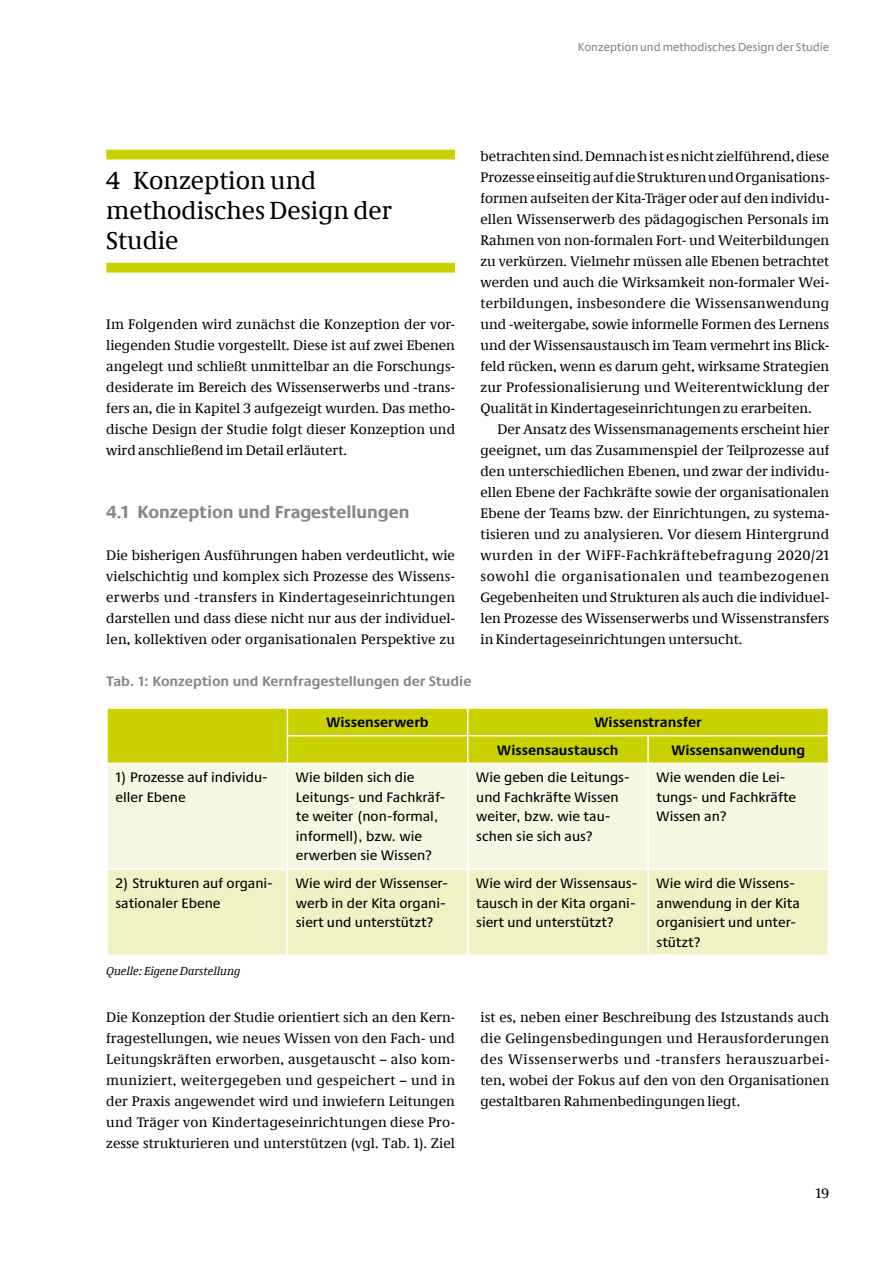
<style>
.page{position:relative;width:893px;height:1263px;background:#fff}
.page>*{position:absolute;margin:0;border:0;box-sizing:border-box;transform-origin:0 0}
.t1{font:25.5px/30px "Neue Demos";color:#000}
.t2{font:700 18px "Neue Praxis";color:#87888a}
.t3{font:14.25px/21px "Neue Demos";color:#000;text-align:justify}
.t4{font:500 14.25px/19.5px "Praxis Next";color:#000}
.t5{font:700 14.25px/27.6px "Praxis Next";color:#000}
.t6{font:700 14.25px "Praxis Next";color:#87888a}
.t7{font:12px "Neue Praxis";color:#87888a}
.t8{font:italic 12px "Neue Demos";color:#000}
</style>
<div class="page">
<div style="left:106px;top:150px;width:349px;height:9px;background:#c9d200"></div>
<div style="left:106px;top:263px;width:349px;height:10px;background:#c9d200"></div>
<div style="left:108px;top:764px;width:720px;height:104px;background:#f7f8e3"></div>
<div style="left:108px;top:870px;width:720px;height:84px;background:#f0f2c6"></div>
<hr style="left:287px;top:764px;width:1px;height:104px;background:#fff">
<hr style="left:467px;top:764px;width:1px;height:104px;background:#fff">
<hr style="left:647px;top:764px;width:2px;height:104px;background:#fff">
<hr style="left:287px;top:870px;width:1px;height:84px;background:#fff">
<hr style="left:467px;top:870px;width:1px;height:84px;background:#fff">
<hr style="left:647px;top:870px;width:2px;height:84px;background:#fff">
<svg style="left:107px;top:708px;width:722px;height:55px;background:#cbd40c"></svg>
<hr style="left:106px;top:762px;width:181px;height:2px;background:#fff">
<p class="t7" style="left:578px;top:40px;width:253px">Konzeption und methodisches Design der Studie</p>
<h1 class="t1" style="left:106px;top:165px;width:287px">4 Konzeption und methodisches Design der<br>Studie</h1>
<p class="t3" style="left:106px;top:314px;width:350px">Im Folgenden wird zunächst die Konzeption der vor&shy;liegenden Studie vorgestellt. Diese ist auf zwei Ebenen angelegt und schließt unmittelbar an die Forschungs&shy;desiderate im Bereich des Wissenserwerbs und -trans&shy;fers an, die in Kapitel 3 aufgezeigt wurden. Das metho&shy;dische Design der Studie folgt dieser Konzeption und wird anschließend im Detail erläutert.</p>
<p class="t2" style="left:106px;top:501px;width:305px">4.1 Konzeption und Fragestellungen</p>
<p class="t3" style="left:106px;top:545px;width:350px">Die bisherigen Ausführungen haben verdeutlicht, wie vielschichtig und komplex sich Prozesse des Wissens&shy;erwerbs und -transfers in Kindertageseinrichtungen darstellen und dass diese nicht nur aus der individuel&shy;len, kollektiven oder organisationalen Perspektive zu</p>
<p class="t3" style="left:480px;top:146px;width:350px">betrachten sind. Demnach ist es nicht zielführend, diese Prozesse einseitig auf die Strukturen und Organisations&shy;formen aufseiten der Kita-Träger oder auf den individu&shy;ellen Wissenserwerb des pädagogischen Personals im Rahmen von non-formalen Fort- und Weiterbildungen zu verkürzen. Vielmehr müssen alle Ebenen betrachtet werden und auch die Wirksamkeit non-formaler Wei&shy;terbildungen, insbesondere die Wissensanwendung und -weitergabe, sowie informelle Formen des Lernens und der Wissensaustausch im Team vermehrt ins Blick&shy;feld rücken, wenn es darum geht, wirksame Strategien zur Professionalisierung und Weiterentwicklung der Qualität in Kindertageseinrichtungen zu erarbeiten.</p>
<p class="t3" style="left:480px;top:419px;width:350px;text-indent:17px">Der Ansatz des Wissensmanagements erscheint hier geeignet, um das Zusammenspiel der Teilprozesse auf den unterschiedlichen Ebenen, und zwar der individu&shy;ellen Ebene der Fachkräfte sowie der organisationalen Ebene der Teams bzw. der Einrichtungen, zu systema&shy;tisieren und zu analysieren. Vor diesem Hintergrund wurden in der WiFF-Fachkräftebefragung 2020/21 sowohl die organisationalen und teambezogenen Gegebenheiten und Strukturen als auch die individuel&shy;len Prozesse des Wissenserwerbs und Wissenstransfers in Kindertageseinrichtungen untersucht.</p>
<p class="t6" style="left:106px;top:670px;width:367px">Tab. 1: Konzeption und Kernfragestellungen der Studie</p>
<p class="t5" style="left:326px;top:708px;width:104px">Wissenserwerb</p>
<p class="t5" style="left:497px;top:708px;width:206px;text-indent:97px">Wissenstransfer<br>Wissensaustausch</p>
<p class="t5" style="left:671px;top:735px;width:135px">Wissensanwendung</p>
<p class="t4" style="left:116px;top:767px;width:154px">1) Prozesse auf individu&shy;eller Ebene</p>
<p class="t4" style="left:296px;top:767px;width:151px">Wie bilden sich die<br>Leitungs- und Fachkräf&shy;te weiter (non-formal, informell), bzw. wie erwerben sie Wissen?</p>
<p class="t4" style="left:476px;top:767px;width:155px">Wie geben die Leitungs&shy;und Fachkräfte Wissen weiter, bzw. wie tau&shy;schen sie sich aus?</p>
<p class="t4" style="left:657px;top:767px;width:141px">Wie wenden die Lei&shy;tungs- und Fachkräfte<br>Wissen an?</p>
<p class="t4" style="left:116px;top:873px;width:159px">2) Strukturen auf organi&shy;sationaler Ebene</p>
<p class="t4" style="left:296px;top:873px;width:154px">Wie wird der Wissenser&shy;werb in der Kita organi&shy;siert und unterstützt?</p>
<p class="t4" style="left:476px;top:873px;width:163px">Wie wird der Wissensaus&shy;tausch in der Kita organi&shy;siert und unterstützt?</p>
<p class="t4" style="left:657px;top:873px;width:145px">Wie wird die Wissens&shy;anwendung in der Kita organisiert und unter&shy;stützt?</p>
<p class="t8" style="left:106px;top:964px;width:135px">Quelle: Eigene Darstellung</p>
<p class="t3" style="left:106px;top:1007px;width:350px">Die Konzeption der Studie orientiert sich an den Kern&shy;fragestellungen, wie neues Wissen von den Fach- und Leitungskräften erworben, ausgetauscht – also kom&shy;muniziert, weitergegeben und gespeichert – und in der Praxis angewendet wird und inwiefern Leitungen und Träger von Kindertageseinrichtungen diese Pro&shy;zesse strukturieren und unterstützen (vgl. Tab. 1). Ziel</p>
<p class="t3" style="left:480px;top:1007px;width:350px">ist es, neben einer Beschreibung des Istzustands auch die Gelingensbedingungen und Herausforderungen des Wissenserwerbs und -transfers herauszuarbei&shy;ten, wobei der Fokus auf den von den Organisationen gestaltbaren Rahmenbedingungen liegt.</p>
<p class="t3" style="left:816px;top:1183px;width:15px">19</p>
</div>
